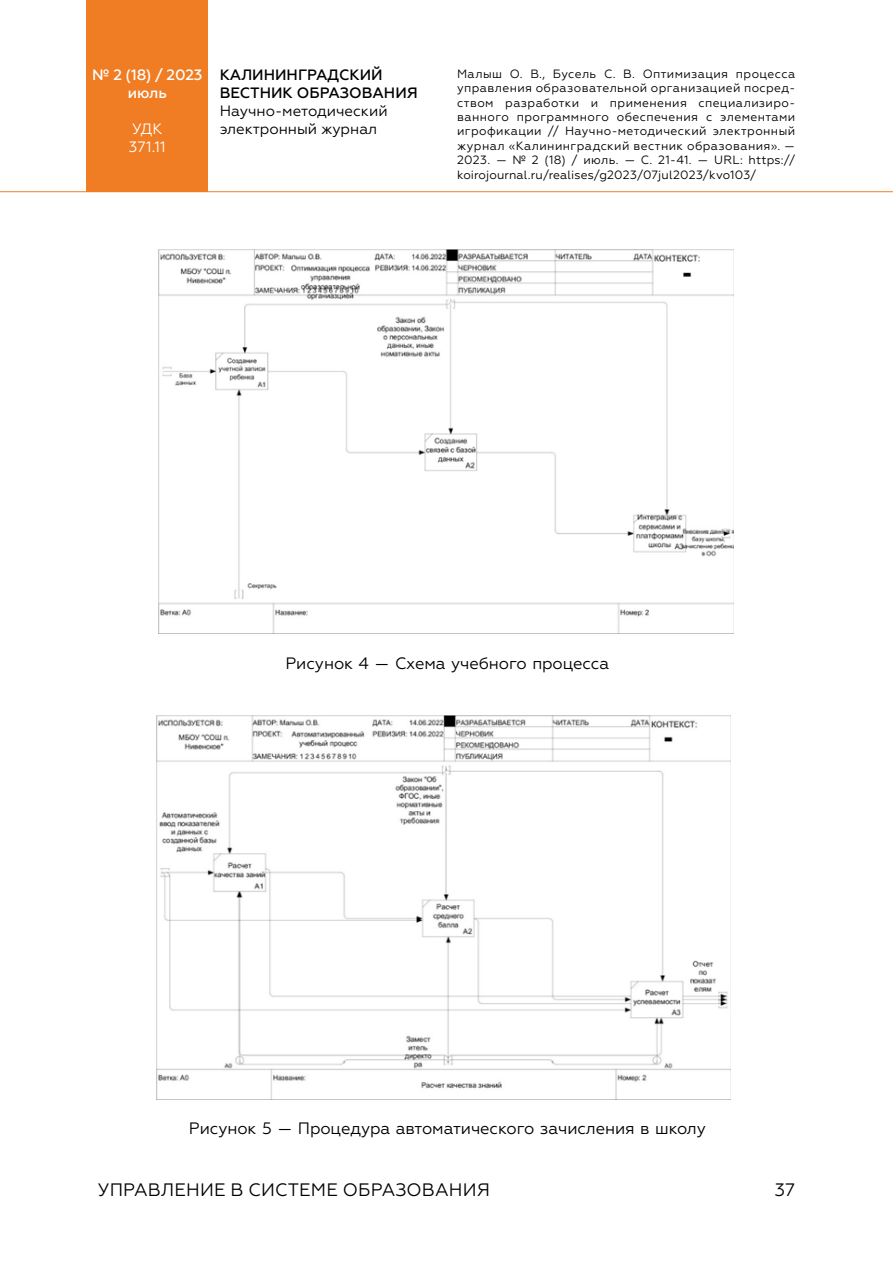
<style>
.page{position:relative;width:893px;height:1263px;background:#fff}
.page>*{position:absolute;margin:0;border:0;box-sizing:border-box;transform-origin:0 0}
.t1{font:18px "Geometria";letter-spacing:.01em;color:#000}
.t2{font:16.5px "Geometria";letter-spacing:-.005em;color:#000}
.t3{font:15px/18px "Geometria";color:#000}
.t4{font:500 15px/18px "Geometria";color:#000}
.t5{font:500 15px/18px "Geometria";letter-spacing:-.01em;color:#fff;text-align:center}
.t6{font:15px/18px "Geometria";color:#fff}
.t7{font:12px/14.4px "Geometria";letter-spacing:.01em;color:#000;text-align:justify}
</style>
<div class="page">
<div style="left:86px;top:1px;width:122px;height:191px;background:#f07d23"></div>
<hr style="left:0;top:191px;width:893px;height:1px;background:#f07d23">
<img style="left:159px;top:250px;width:574px;height:384px">
<img style="left:156px;top:715px;width:575px;height:384px">
<p class="t5" style="left:92px;top:66px;width:112px">№ 2 (18) / 2023 июль</p>
<p class="t6" style="left:129px;top:119px;width:38px">УДК<br>371.11</p>
<p class="t4" style="left:220px;top:66px;width:200px">КАЛИНИНГРАДСКИЙ<br>ВЕСТНИК ОБРАЗОВАНИЯ</p>
<p class="t3" style="left:220px;top:101px;width:169px">Научно-методический электронный журнал</p>
<p class="t7" style="left:457px;top:67px;width:340px">Малыш О. В., Бусель С. В. Оптимизация процесса управления образовательной организацией посред&shy;ством разработки и применения специализиро&shy;ванного программного обеспечения с элементами игрофикации // Научно-методический электронный журнал «Калининградский вестник образования». — 2023. — № 2 (18) / июль. — С. 21-41. — URL: https:// koirojournal.ru/realises/g2023/07jul2023/kvo103/</p>
<h2 class="t2" style="left:285px;top:654px;width:325px">Рисунок 4 — Схема учебного процесса</h2>
<h2 class="t2" style="left:189px;top:1119px;width:519px">Рисунок 5 — Процедура автоматического зачисления в школу</h2>
<h1 class="t1" style="left:98px;top:1179px;width:394px">УПРАВЛЕНИЕ В СИСТЕМЕ ОБРАЗОВАНИЯ</h1>
<h1 class="t1" style="left:775px;top:1179px;width:22px">37</h1>
</div>
